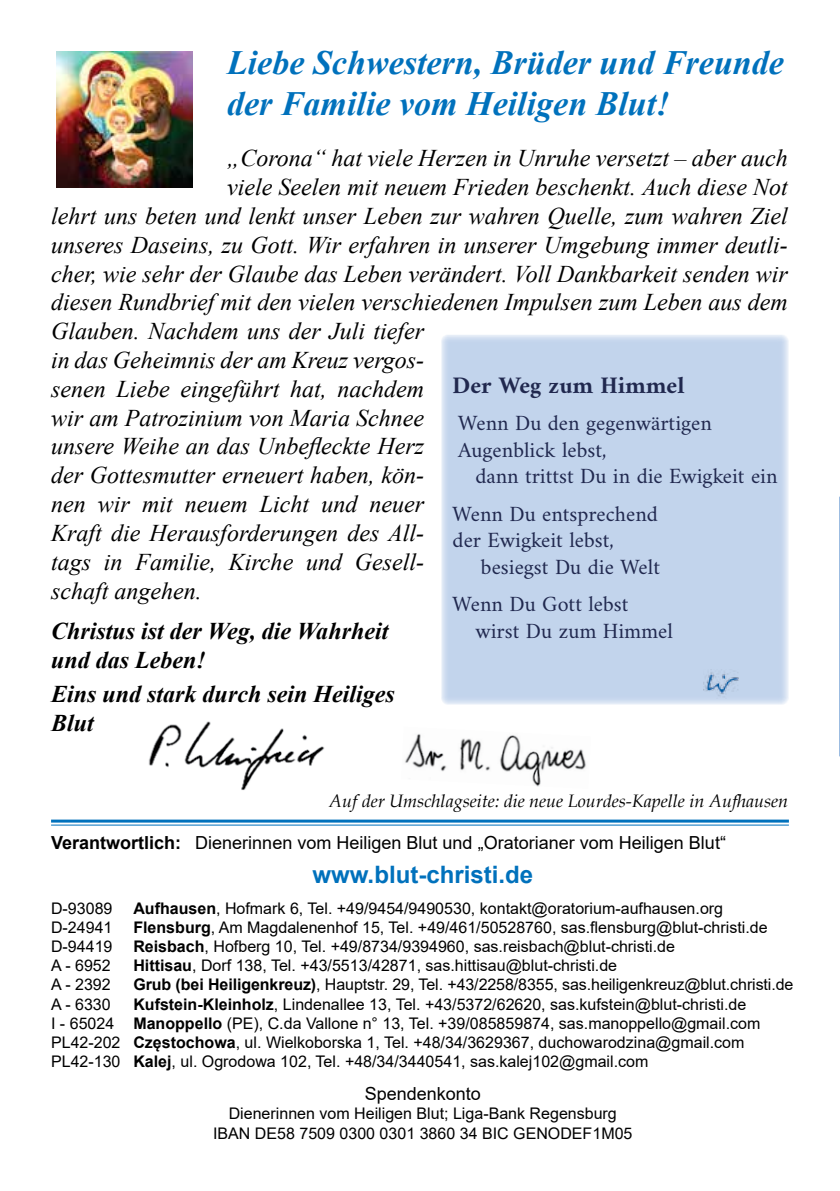
<style>
.page{position:relative;width:840px;height:1191px;background:#fff}
.page>*{position:absolute;margin:0;border:0;box-sizing:border-box;transform-origin:0 0}
.t1{font:italic 700 34px/40.8px "Times New Roman";color:#0071bc}
.t2{font:italic 24px "Times New Roman";color:#000}
.t3{font:italic 700 24px/28.8px "Times New Roman";color:#000}
.t4{font:700 24px "Arial";color:#0071bc}
.t5{font:700 24px "Amiri";color:#20284e}
.t6{font:22px/26.4px "Amiri";color:#20284e}
.t7{font:18px "Arial";color:#000}
.t8{font:italic 18px "Book Antiqua";color:#000}
.t9{font:16px/19.2px "Arial";color:#000}
.s1{font-weight:700}
</style>
<div class="page">
<hr style="left:51px;top:819px;width:737px;height:3px;background:#0071bc">
<hr style="left:51px;top:824px;width:737px;height:1px;background:#0071bc">
<img style="left:57px;top:51px;width:136px;height:136px">
<img style="left:148px;top:721px;width:177px;height:69px">
<img style="left:405px;top:734px;width:181px;height:53px">
<hr style="left:839px;top:497px;width:1px;height:258px;background:#cae8de">
<div style="left:441px;top:335px;width:347px;height:369px;background:#c2d4ec;border-radius:6px"></div>
<img style="left:703px;top:669px;width:36px;height:27px">
<h1 class="t1" style="left:227px;top:41px;width:558px">Liebe Schwestern, Brüder und Freunde der Familie vom Heiligen Blut!</h1>
<h2 class="t2" style="left:227px;top:142px;width:562px">„Corona“ hat viele Herzen in Unruhe versetzt – aber auch</h2>
<h2 class="t2" style="left:227px;top:171px;width:562px">viele Seelen mit neuem Frieden beschenkt. Auch diese Not</h2>
<h2 class="t2" style="left:51px;top:199px;width:738px">lehrt uns beten und lenkt unser Leben zur wahren Quelle, zum wahren Ziel</h2>
<h2 class="t2" style="left:51px;top:228px;width:738px">unseres Daseins, zu Gott. Wir erfahren in unserer Umgebung immer deutli-</h2>
<h2 class="t2" style="left:51px;top:257px;width:738px">cher, wie sehr der Glaube das Leben verändert. Voll Dankbarkeit senden wir</h2>
<h2 class="t2" style="left:51px;top:286px;width:738px">diesen Rundbrief mit den vielen verschiedenen Impulsen zum Leben aus dem</h2>
<h2 class="t2" style="left:51px;top:315px;width:374px">Glauben. Nachdem uns der Juli tiefer</h2>
<h2 class="t2" style="left:51px;top:343px;width:374px">in das Geheimnis der am Kreuz vergos-</h2>
<h2 class="t2" style="left:51px;top:372px;width:374px">senen Liebe eingeführt hat, nachdem</h2>
<h2 class="t2" style="left:51px;top:401px;width:374px">wir am Patrozinium von Maria Schnee</h2>
<h2 class="t2" style="left:51px;top:430px;width:374px">unsere Weihe an das Unbefleckte Herz</h2>
<h2 class="t2" style="left:51px;top:459px;width:374px">der Gottesmutter erneuert haben, kön-</h2>
<h2 class="t2" style="left:51px;top:487px;width:374px">nen wir mit neuem Licht und neuer</h2>
<h2 class="t2" style="left:51px;top:516px;width:374px">Kraft die Herausforderungen des All-</h2>
<h2 class="t2" style="left:51px;top:545px;width:374px">tags in Familie, Kirche und Gesell-</h2>
<h2 class="t2" style="left:51px;top:574px;width:152px">schaft angehen.</h2>
<h2 class="t3" style="left:51px;top:615px;width:338px">Christus ist der Weg, die Wahrheit und das Leben!</h2>
<h2 class="t3" style="left:51px;top:679px;width:345px">Eins und stark durch sein Heiliges<br>Blut</h2>
<h2 class="t5" style="left:452px;top:370px;width:233px">Der Weg zum Himmel</h2>
<h3 class="t6" style="left:458px;top:409px;width:255px">Wenn Du den gegenwärtigen<br>Augenblick lebst,</h3>
<h3 class="t6" style="left:452px;top:456px;width:326px;line-height:37.8px;text-indent:23px">dann trittst Du in die Ewigkeit ein<br>Wenn Du entsprechend</h3>
<h3 class="t6" style="left:480px;top:526px;width:180px;text-indent:-28px">der Ewigkeit lebst, besiegst Du die Welt</h3>
<h3 class="t6" style="left:475px;top:590px;width:199px;text-indent:-23px">Wenn Du Gott lebst wirst Du zum Himmel</h3>
<p class="t8" style="left:329px;top:788px;width:460px">Auf der Umschlagseite: die neue Lourdes-Kapelle in Aufhausen</p>
<p class="t7" style="left:51px;top:829px;width:676px"><span class="s1">Verantwortlich:</span> Dienerinnen vom Heiligen Blut und „Oratorianer vom Heiligen Blut“</p>
<h2 class="t4" style="left:312px;top:857px;width:222px">www.blut-christi.de</h2>
<p class="t9" style="left:51px;top:898px;width:63px">D-93089</p>
<p class="t9" style="left:133px;top:898px;width:591px"><span class="s1">Aufhausen</span>, Hofmark 6, Tel. +49/9454/9490530, kontakt@oratorium-aufhausen.org</p>
<p class="t9" style="left:51px;top:917px;width:63px">D-24941</p>
<p class="t9" style="left:133px;top:917px;width:635px"><span class="s1">Flensburg</span>, Am Magdalenenhof 15, Tel. +49/461/50528760, sas.flensburg@blut-christi.de</p>
<p class="t9" style="left:51px;top:936px;width:63px">D-94419</p>
<p class="t9" style="left:133px;top:936px;width:543px"><span class="s1">Reisbach</span>, Hofberg 10, Tel. +49/8734/9394960, sas.reisbach@blut-christi.de</p>
<p class="t9" style="left:51px;top:955px;width:61px">A - 6952</p>
<p class="t9" style="left:133px;top:955px;width:485px"><span class="s1">Hittisau</span>, Dorf 138, Tel. +43/5513/42871, sas.hittisau@blut-christi.de</p>
<p class="t9" style="left:51px;top:975px;width:61px">A - 2392</p>
<p class="t9" style="left:133px;top:975px;width:661px"><span class="s1">Grub (bei Heiligenkreuz)</span>, Hauptstr. 29, Tel. +43/2258/8355, sas.heiligenkreuz@blut.christi.de</p>
<p class="t9" style="left:51px;top:994px;width:61px">A - 6330</p>
<p class="t9" style="left:51px;top:994px;width:710px;text-indent:82px"><span class="s1">Kufstein-Kleinholz</span>, Lindenallee 13, Tel. +43/5372/62620, sas.kufstein@blut-christi.de<br>I - 65024 <span class="s1">Manoppello</span> (PE), C.da Vallone n° 13, Tel. +39/085859874, sas.manoppello@gmail.com PL42-202 <span class="s1">Częstochowa</span>, ul. Wielkoborska 1, Tel. +48/34/3629367, duchowarodzina@gmail.com PL42-130 <span class="s1">Kalej</span>, ul. Ogrodowa 102, Tel. +48/34/3440541, sas.kalej102@gmail.com</p>
<p class="t7" style="left:364px;top:1081px;width:118px">Spendenkonto</p>
<p class="t9" style="left:213px;top:1104px;width:420px;text-align:center">Dienerinnen vom Heiligen Blut; Liga-Bank Regensburg<br>IBAN DE58 7509 0300 0301 3860 34 BIC GENODEF1M05</p>
</div>
